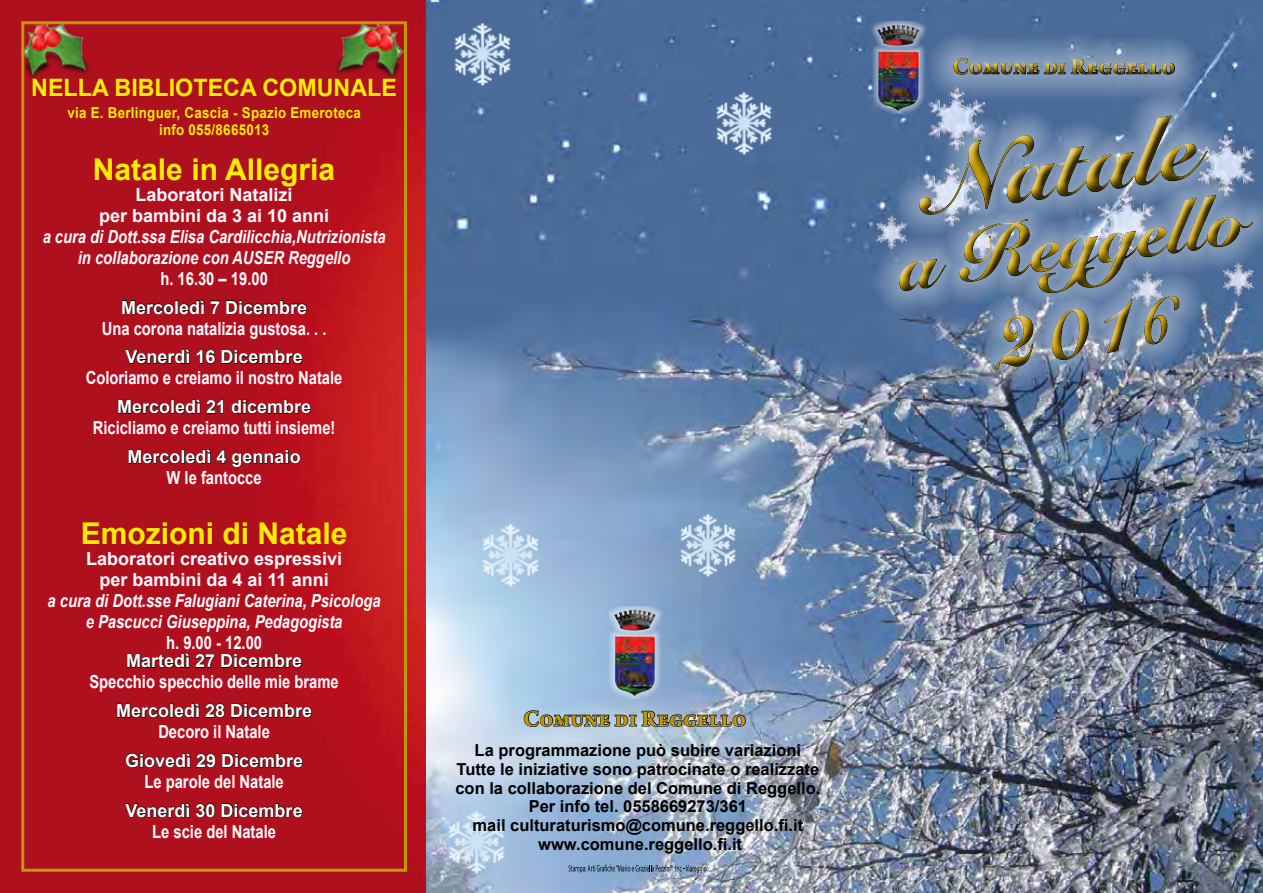
<style>
.page{position:relative;width:1263px;height:893px;background:#fff}
.page>*{position:absolute;margin:0;border:0;box-sizing:border-box;transform-origin:0 0}
.t1{font:900 90px "Snell Roundhand";color:#c29805}
.t2{font:900 90px "Snell Roundhand";color:#c29805;scale:.76 1}
.t3{font:900 72px "Snell Roundhand";color:#c29805}
.t4{font:700 30px "Arial";color:#ffed00}
.t5{font:700 24px "Arno Pro";color:#c29805}
.t6{font:700 24px "Arial";color:#ffed00}
.t7{font:700 18px/28.8px "Arial";color:#fff;text-align:center;scale:.82 1}
.t8{font:italic 700 18px/21px "Arial";color:#fff;text-align:center;scale:.82 1}
.t9{font:700 18px/21px "Arial";color:#fff;text-align:center}
.t10{font:700 16.5px/18.8px "Arial";color:#000;text-align:center}
.t11{font:700 15px/16.5px "Arial";letter-spacing:.02em;color:#ffed00;text-align:center;scale:.89 1}
.s1{font-size:63px}
</style>
<div class="page">
<img style="left:0;top:0;width:1263px;height:893px">
<img style="left:25px;top:25px;width:66px;height:56px">
<img style="left:334px;top:25px;width:69px;height:56px">
<div style="left:927px;top:33px;width:274px;height:68px;background:#fff;opacity:.7"></div>
<div style="left:942px;top:50px;width:241px;height:28px;background:#768fb1"></div>
<div style="left:945px;top:58px;width:241px;height:28px;background:#000;opacity:.75"></div>
<svg style="left:523px;top:678px;width:224px;height:57px;background:#93aac1"></svg>
<img style="left:872px;top:21px;width:53px;height:54px">
<div style="left:877px;top:24px;width:43px;height:87px;background:#000;opacity:.75"></div>
<img style="left:608px;top:606px;width:53px;height:92px">
<div style="left:613px;top:608px;width:44px;height:77px;background:#fff;opacity:.75"></div>
<div style="left:613px;top:609px;width:43px;height:87px;background:#000;opacity:.75"></div>
<img style="left:852px;top:75px;width:411px;height:335px">
<svg style="left:868px;top:92px;width:395px;height:298px;background:#516f99"></svg>
<svg style="left:872px;top:95px;width:391px;height:298px;background:#6c82a2"></svg>
<svg style="left:136px;top:187px;width:88px;height:15px"></svg>
<svg style="left:230px;top:187px;width:39px;height:15px"></svg>
<div style="left:270px;top:187px;width:3px;height:14px;border:1px solid #cd071e"></div>
<svg style="left:275px;top:187px;width:17px;height:14px"></svg>
<svg style="left:43px;top:208px;width:343px;height:78px;background:#b60e1d"></svg>
<svg style="left:102px;top:297px;width:207px;height:42px;background:#a00c1a"></svg>
<svg style="left:315px;top:332px;width:11px;height:3px"></svg>
<svg style="left:124px;top:349px;width:179px;height:15px;background:#760a13"></svg>
<svg style="left:86px;top:370px;width:257px;height:15px;background:#bb0c1d"></svg>
<svg style="left:118px;top:397px;width:106px;height:17px;background:#780a14"></svg>
<svg style="left:231px;top:399px;width:80px;height:15px"></svg>
<svg style="left:93px;top:420px;width:242px;height:15px;background:#bb0c1d"></svg>
<svg style="left:128px;top:447px;width:173px;height:38px;background:#9b0c19"></svg>
<svg style="left:47px;top:551px;width:334px;height:117px;background:#b30f1d"></svg>
<svg style="left:89px;top:674px;width:156px;height:19px;background:#b60d1e"></svg>
<div style="left:245px;top:675px;width:3px;height:14px;border:1px solid #cd071e"></div>
<div style="left:249px;top:675px;width:3px;height:14px;border:1px solid #cd071e"></div>
<svg style="left:252px;top:675px;width:87px;height:14px"></svg>
<svg style="left:117px;top:701px;width:108px;height:17px;background:#770a14"></svg>
<svg style="left:231px;top:703px;width:81px;height:15px"></svg>
<svg style="left:159px;top:724px;width:111px;height:15px;background:#b90c1e"></svg>
<svg style="left:125px;top:753px;width:91px;height:15px"></svg>
<svg style="left:222px;top:753px;width:81px;height:15px"></svg>
<svg style="left:145px;top:774px;width:139px;height:18px;background:#b70c1e"></svg>
<svg style="left:124px;top:803px;width:91px;height:15px"></svg>
<svg style="left:221px;top:803px;width:82px;height:15px"></svg>
<svg style="left:153px;top:824px;width:71px;height:15px"></svg>
<div style="left:224px;top:824px;width:3px;height:14px;border:1px solid #cd071e"></div>
<svg style="left:232px;top:824px;width:44px;height:15px"></svg>
<div style="left:21px;top:21px;width:386px;height:851px;border:3px solid #c29805"></div>
<img style="left:443px;top:809px;width:67px;height:71px">
<img style="left:674px;top:513px;width:67px;height:71px">
<img style="left:477px;top:522px;width:67px;height:71px">
<img style="left:710px;top:91px;width:68px;height:71px">
<img style="left:449px;top:21px;width:67px;height:71px">
<svg style="left:568px;top:865px;width:138px;height:8px"></svg>
<h3 class="t6" style="left:31px;top:71px;width:367px">NELLA BIBLIOTECA COMUNALE</h3>
<p class="t11" style="left:67px;top:105px;width:331px">via E. Berlinguer, Cascia - Spazio Emeroteca info 055/8665013</p>
<h3 class="t4" style="left:93px;top:149px;width:244px">Natale in Allegria</h3>
<p class="t9" style="left:99px;top:185px;width:232px">Laboratori Natalizi<br>per bambini da 3 ai 10 anni</p>
<p class="t8" style="left:43px;top:227px;width:420px">a cura di Dott.ssa Elisa Cardilicchia,Nutrizionista in collaborazione con AUSER Reggello</p>
<p class="t7" style="left:121px;top:265px;width:228px">h. 16.30 – 19.00<br>Mercoledì 7 Dicembre</p>
<p class="t7" style="left:102px;top:314px;width:276px">Una corona natalizia gustosa. . .<br>Venerdì 16 Dicembre</p>
<p class="t7" style="left:86px;top:364px;width:315px">Coloriamo e creiamo il nostro Natale<br>Mercoledì 21 dicembre</p>
<p class="t7" style="left:93px;top:414px;width:298px">Ricicliamo e creiamo tutti insieme!<br>Mercoledì 4 gennaio</p>
<p class="t7" style="left:167px;top:464px;width:118px">W le fantocce</p>
<h3 class="t4" style="left:81px;top:514px;width:268px">Emozioni di Natale</h3>
<p class="t9" style="left:86px;top:549px;width:258px">Laboratori creativo espressivi per bambini da 4 ai 11 anni</p>
<p class="t8" style="left:48px;top:591px;width:408px">a cura di Dott.sse Falugiani Caterina, Psicologa e Pascucci Giuseppina, Pedagogista</p>
<p class="t7" style="left:126px;top:634px;width:216px;line-height:18.3px">h. 9.00 - 12.00<br>Martedì 27 Dicembre</p>
<p class="t7" style="left:89px;top:668px;width:306px">Specchio specchio delle mie brame<br>Mercoledì 28 Dicembre</p>
<p class="t7" style="left:125px;top:718px;width:219px">Decoro il Natale<br>Giovedì 29 Dicembre</p>
<p class="t7" style="left:126px;top:768px;width:217px">Le parole del Natale<br>Venerdì 30 Dicembre</p>
<p class="t7" style="left:152px;top:818px;width:153px">Le scie del Natale</p>
<h3 class="t5" style="left:523px;top:705px;width:225px">Comune di Reggello</h3>
<p class="t10" style="left:455px;top:742px;width:366px">La programmazione può subire variazioni Tutte le iniziative sono patrocinate o realizzate con la collaborazione del Comune di Reggello.<br>Per info tel. 0558669273/361<br>mail culturaturismo@comune.reggello.fi.it www.comune.reggello.fi.it</p>
<h3 class="t5" style="left:952px;top:53px;width:225px">Comune di Reggello</h3>
<h1 class="t1" style="left:916px;top:131px;width:277px;rotate:-8deg">Natale</h1>
<h2 class="t3" style="left:891px;top:224px;width:352px;rotate:-8deg">a Reggello</h2>
<h1 class="t2" style="left:989px;top:285px;width:230px;rotate:-8deg">201<span class="s1">6</span></h1>
</div>
